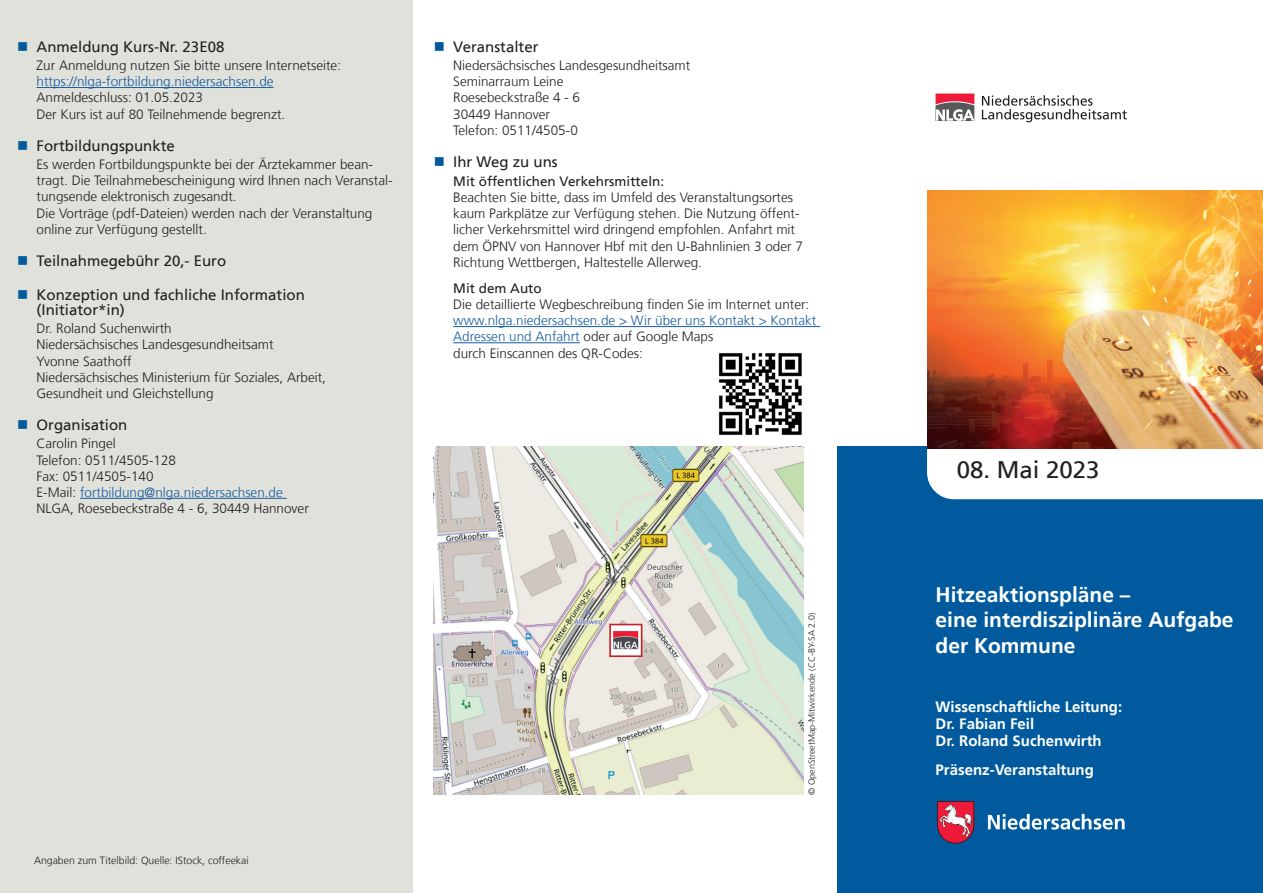
<style>
.page{position:relative;width:1263px;height:893px;background:#fff}
.page>*{position:absolute;margin:0;border:0;box-sizing:border-box;transform-origin:0 0}
.t1{font:24px "NDS Frutiger";color:#231f20}
.t2{font:700 21px/25.2px "NDS Frutiger";color:#fff}
.t3{font:15px/15px "NDS Frutiger";color:#231f20}
.t4{font:700 15px/17px "NDS Frutiger";color:#fff}
.t5{font:300 13.5px/16.2px "NDS Frutiger";color:#231f20}
.t6{font:300 13.5px/16.2px "NDS Frutiger";color:#175d9e}
.t7{font:13.5px "NDS Frutiger";color:#231f20}
.t8{font:300 10.5px "NDS Frutiger";color:#231f20}
.t9{font:300 9px "NDS Frutiger";color:#231f20}
.s1{color:#175d9e}
.s2{color:#231f20}
</style>
<div class="page">
<div style="left:838px;top:446px;width:425px;height:447px;background:#015a9d"></div>
<svg style="left:988px;top:814px;width:136px;height:16px"></svg>
<svg style="left:937px;top:801px;width:37px;height:43px;background:#bf4a64"></svg>
<svg style="left:935px;top:94px;width:39px;height:27px"></svg>
<svg style="left:982px;top:95px;width:145px;height:27px"></svg>
<hr style="left:453px;top:326px;width:367px;height:1px;background:#175d9e">
<hr style="left:453px;top:342px;width:127px;height:1px;background:#175d9e">
<img style="left:719px;top:353px;width:83px;height:82px">
<div style="left:927px;top:448px;width:336px;height:51px;background:#fff"></div>
<div style="left:0;top:0;width:412px;height:893px;background:#e1e1dc"></div>
<hr style="left:37px;top:87px;width:237px;height:1px;background:#175d9e">
<hr style="left:80px;top:498px;width:207px;height:1px;background:#175d9e">
<img style="left:434px;top:446px;width:370px;height:348px">
<img style="left:927px;top:190px;width:336px;height:258px">
<p class="t3" style="left:37px;top:39px;width:189px">Anmeldung Kurs-Nr. 23E08</p>
<p class="t5" style="left:37px;top:57px;width:306px">Zur Anmeldung nutzen Sie bitte unsere Internetseite:</p>
<p class="t6" style="left:37px;top:74px;width:239px">https://nlga-fortbildung.niedersachsen.de</p>
<p class="t5" style="left:37px;top:90px;width:250px">Anmeldeschluss: 01.05.2023<br>Der Kurs ist auf 80 Teilnehmende begrenzt.</p>
<p class="t3" style="left:37px;top:138px;width:140px">Fortbildungspunkte</p>
<p class="t5" style="left:37px;top:156px;width:358px">Es werden Fortbildungspunkte bei der Ärztekammer bean&shy;tragt. Die Teilnahmebescheinigung wird Ihnen nach Veranstal&shy;tungsende elektronisch zugesandt.<br>Die Vorträge (pdf-Dateien) werden nach der Veranstaltung online zur Verfügung gestellt.</p>
<p class="t3" style="left:37px;top:253px;width:191px">Teilnahmegebühr 20,- Euro</p>
<p class="t3" style="left:37px;top:287px;width:270px">Konzeption und fachliche Information (Initiator*in)</p>
<p class="t5" style="left:37px;top:321px;width:291px">Dr. Roland Suchenwirth<br>Niedersächsisches Landesgesundheitsamt<br>Yvonne Saathoff<br>Niedersächsisches Ministerium für Soziales, Arbeit, Gesundheit und Gleichstellung</p>
<p class="t3" style="left:37px;top:417px;width:92px">Organisation</p>
<p class="t5" style="left:37px;top:436px;width:274px">Carolin Pingel<br>Telefon: 0511/4505-128<br>Fax: 0511/4505-140<br>E-Mail: <span class="s1">fortbildung@nlga.niedersachsen.de<br></span>NLGA, Roesebeckstraße 4 - 6, 30449 Hannover</p>
<p class="t8" style="left:34px;top:854px;width:216px">Angaben zum Titelbild: Quelle: IStock, coffeekai</p>
<p class="t3" style="left:453px;top:39px;width:87px">Veranstalter</p>
<p class="t5" style="left:453px;top:57px;width:239px">Niedersächsisches Landesgesundheitsamt<br>Seminarraum Leine<br>Roesebeckstraße 4 - 6<br>30449 Hannover<br>Telefon: 0511/4505-0</p>
<p class="t3" style="left:453px;top:154px;width:106px">Ihr Weg zu uns</p>
<p class="t7" style="left:453px;top:173px;width:212px">Mit öffentlichen Verkehrsmitteln:</p>
<p class="t5" style="left:453px;top:189px;width:351px">Beachten Sie bitte, dass im Umfeld des Veranstaltungsortes kaum Parkplätze zur Verfügung stehen. Die Nutzung öffent&shy;licher Verkehrsmittel wird dringend empfohlen. Anfahrt mit dem ÖPNV von Hannover Hbf mit den U-Bahnlinien 3 oder 7<br>Richtung Wettbergen, Haltestelle Allerweg.</p>
<p class="t7" style="left:453px;top:280px;width:90px">Mit dem Auto</p>
<p class="t5" style="left:453px;top:296px;width:358px">Die detaillierte Wegbeschreibung finden Sie im Internet unter:</p>
<p class="t6" style="left:453px;top:313px;width:365px">www.nlga.niedersachsen.de &gt; Wir über uns Kontakt &gt; Kontakt<br>Adressen und Anfahrt <span class="s2">oder auf Google Maps<br>durch Einscannen des QR-Codes:</span></p>
<p class="t9" style="left:807px;top:795px;width:184px;rotate:-90deg">© OpenStreetMap-Mitwirkende (CC-BY-SA 2.0)</p>
<h1 class="t1" style="left:957px;top:456px;width:144px">08. Mai 2023</h1>
<h2 class="t2" style="left:935px;top:582px;width:299px">Hitzeaktionspläne –<br>eine interdisziplinäre Aufgabe der Kommune</h2>
<p class="t4" style="left:935px;top:698px;width:188px">Wissenschaftliche Leitung:<br>Dr. Fabian Feil<br>Dr. Roland Suchenwirth</p>
<p class="t4" style="left:935px;top:762px;width:160px">Präsenz-Veranstaltung</p>
</div>
